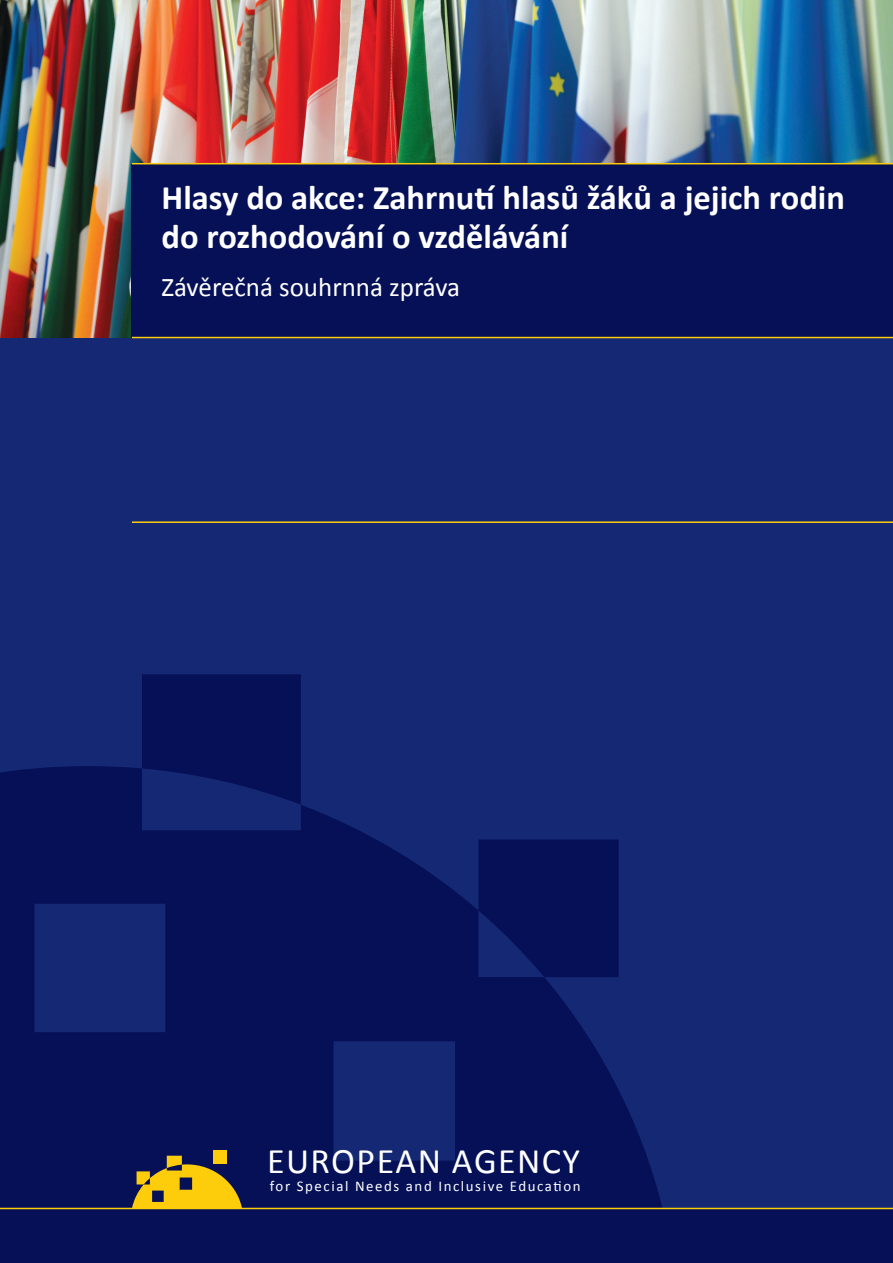
<style>
.page{position:relative;width:893px;height:1263px;background:#fff}
.page>*{position:absolute;margin:0;border:0;box-sizing:border-box;transform-origin:0 0}
.t1{font:36px "Calibri";letter-spacing:.04em;color:#fff}
.t2{font:700 34.5px/39px "Calibri";color:#fff}
.t3{font:27px "Calibri";color:#fff}
.t4{font:14.85px "Calibri";letter-spacing:.105em;color:#fff}
</style>
<div class="page">
<div style="left:0;top:0;width:892px;height:1263px;background:#152874"></div>
<hr style="left:132px;top:521px;width:760px;height:2px;background:#fdcc0b">
<div style="left:142px;top:674px;width:159px;height:92px;background:#051056"></div>
<svg style="left:0;top:766px;width:667px;height:442px;fill:#051056"></svg>
<img style="left:0;top:0;width:892px;height:337px">
<div style="left:132px;top:164px;width:760px;height:173px;background:#051056"></div>
<hr style="left:132px;top:163px;width:760px;height:1px;background:#fdcc0b">
<div style="left:213px;top:1150px;width:14px;height:13px;background:#fdcc0b"></div>
<svg style="left:132px;top:1156px;width:110px;height:52px;background:#a28726"></svg>
<div style="left:0;top:1208px;width:892px;height:55px;background:#051056"></div>
<hr style="left:132px;top:337px;width:760px;height:1px;background:#fdcc0b">
<h1 class="t2" style="left:162px;top:176px;width:684px">Hlasy do akce: Zahrnutí hlasů žáků a jejich rodin do rozhodování o vzdělávání</h1>
<h2 class="t3" style="left:162px;top:270px;width:300px">Závěrečná souhrnná zpráva</h2>
<p class="t1" style="left:267px;top:1138px;width:314px">EUROPEAN AGENCY</p>
<p class="t4" style="left:270px;top:1177px;width:312px">for Special Needs and Inclusive Education</p>
</div>
